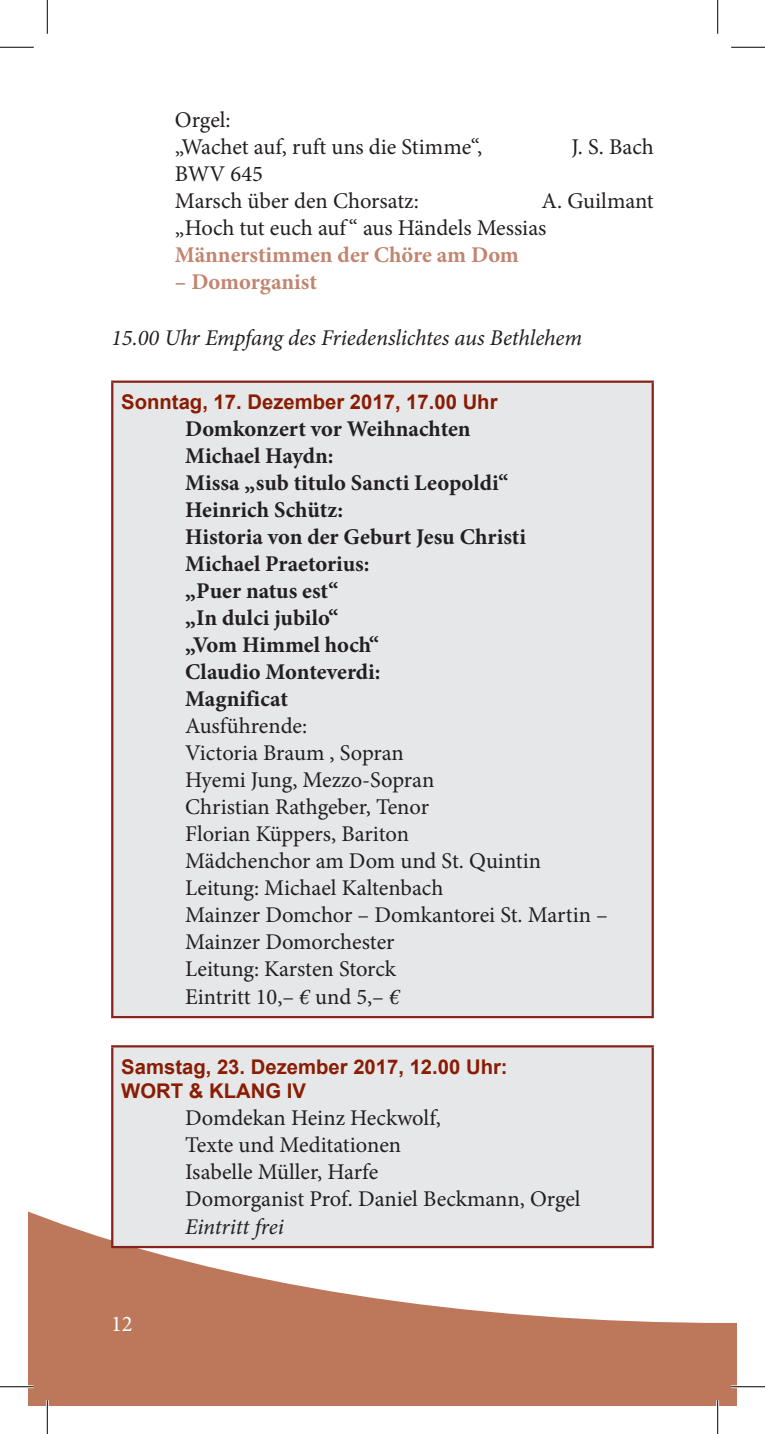
<style>
.page{position:relative;width:765px;height:1434px;background:#fff}
.page>*{position:absolute;margin:0;border:0;box-sizing:border-box;transform-origin:0 0}
.t1{font:22.5px/27.2px "Minion Pro";letter-spacing:-.005em;color:#231f20}
.t2{font:700 22.5px/27px "Minion Pro";color:#231f20}
.t3{font:italic 22.5px "Minion Pro";letter-spacing:-.01em;color:#231f20}
.t4{font:700 22.5px "Minion Pro";color:#c28570}
.t5{font:22.5px "Minion Pro";color:#fff}
.t6{font:700 20.25px/24.3px "Arial";color:#891c02}
.s1{font-style:italic}
</style>
<div class="page">
<div style="left:28px;top:1163px;width:708px;height:243px;background:#bd775b"></div>
<svg style="left:28px;top:609px;width:708px;height:714px"></svg>
<div style="left:112px;top:382px;width:540px;height:635px;background:#e6e7e9"></div>
<hr style="left:111px;top:383px;width:2px;height:633px;background:#87231a">
<hr style="left:111px;top:381px;width:542px;height:2px;background:#87231a">
<hr style="left:651px;top:383px;width:2px;height:633px;background:#87231a">
<hr style="left:111px;top:1016px;width:542px;height:2px;background:#87231a">
<div style="left:112px;top:1046px;width:540px;height:201px;background:#e6e7e9"></div>
<hr style="left:111px;top:1047px;width:2px;height:199px;background:#87231a">
<hr style="left:111px;top:1045px;width:542px;height:2px;background:#87231a">
<hr style="left:651px;top:1047px;width:2px;height:199px;background:#87231a">
<hr style="left:111px;top:1246px;width:542px;height:2px;background:#87231a">
<hr style="left:0;top:1385px;width:34px;height:3px;background:#fff">
<hr style="left:730px;top:1385px;width:34px;height:3px;background:#fff">
<hr style="left:46px;top:1400px;width:3px;height:34px;background:#fff">
<hr style="left:716px;top:1400px;width:2px;height:34px;background:#fff">
<hr style="left:0;top:47px;width:34px;height:1px;background:#000">
<hr style="left:730px;top:47px;width:34px;height:1px;background:#000">
<hr style="left:0;top:1386px;width:34px;height:1px;background:#000">
<hr style="left:730px;top:1386px;width:34px;height:1px;background:#000">
<hr style="left:47px;top:0;width:1px;height:34px;background:#000">
<hr style="left:47px;top:1400px;width:1px;height:34px;background:#000">
<hr style="left:717px;top:0;width:1px;height:34px;background:#000">
<hr style="left:717px;top:1400px;width:1px;height:34px;background:#000">
<p class="t1" style="left:175px;top:107px;width:309px">Orgel:<br>„Wachet auf, ruft uns die Stimme“,</p>
<p class="t1" style="left:571px;top:134px;width:84px">J. S. Bach</p>
<p class="t1" style="left:175px;top:161px;width:245px">BWV 645<br>Marsch über den Chorsatz:</p>
<p class="t1" style="left:175px;top:188px;width:480px;text-indent:366px">A. Guilmant „Hoch tut euch auf “ aus Händels Messias</p>
<p class="t4" style="left:175px;top:239px;width:345px">Männerstimmen der Chöre am Dom</p>
<p class="t4" style="left:175px;top:266px;width:143px">– Domorganist</p>
<p class="t3" style="left:111px;top:322px;width:472px">15.00 Uhr Empfang des Friedenslichtes aus Bethlehem</p>
<p class="t6" style="left:121px;top:390px;width:377px">Sonntag, 17. Dezember 2017, 17.00 Uhr</p>
<p class="t2" style="left:185px;top:415px;width:342px">Domkonzert vor Weihnachten<br>Michael Haydn:<br>Missa „sub titulo Sancti Leopoldi“<br>Heinrich Schütz:<br>Historia von der Geburt Jesu Christi<br>Michael Praetorius:<br>„Puer natus est“<br>„In dulci jubilo“<br>„Vom Himmel hoch“<br>Claudio Monteverdi:<br>Magnificat</p>
<p class="t1" style="left:185px;top:712px;width:424px">Ausführende:<br>Victoria Braum , Sopran<br>Hyemi Jung, Mezzo-Sopran<br>Christian Rathgeber, Tenor<br>Florian Küppers, Bariton<br>Mädchenchor am Dom und St. Quintin<br>Leitung: Michael Kaltenbach<br>Mainzer Domchor – Domkantorei St. Martin –<br>Mainzer Domorchester<br>Leitung: Karsten Storck<br>Eintritt 10,– <span class="s1">€</span> und 5,– <span class="s1">€</span></p>
<p class="t6" style="left:121px;top:1055px;width:388px">Samstag, 23. Dezember 2017, 12.00 Uhr:<br>WORT &amp; KLANG IV</p>
<p class="t1" style="left:185px;top:1104px;width:397px">Domdekan Heinz Heckwolf,<br>Texte und Meditationen<br>Isabelle Müller, Harfe<br>Domorganist Prof. Daniel Beckmann, Orgel</p>
<p class="t3" style="left:185px;top:1212px;width:100px">Eintritt frei</p>
<p class="t5" style="left:111px;top:1309px;width:23px">12</p>
</div>
